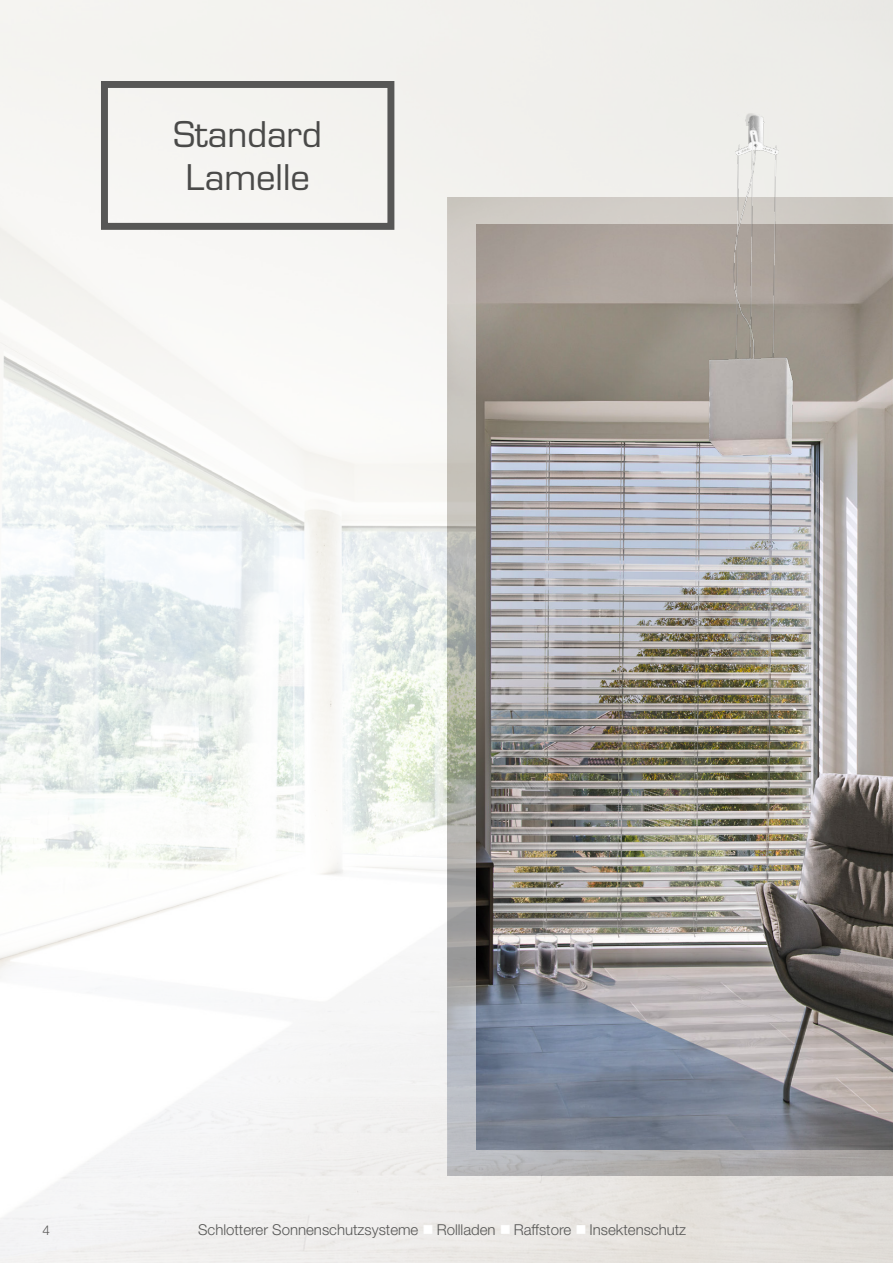
<style>
.page{position:relative;width:893px;height:1263px;background:#fff}
.page>*{position:absolute;margin:0;border:0;box-sizing:border-box;transform-origin:0 0}
.t1{font:34.5px/42.8px "Eurostile LT Std";color:#4a4a49;text-align:center}
.t2{font:300 15px "Helvetica Neue LT Std";color:#575756}
.t3{font:300 13.5px "Helvetica Neue LT Std";color:#575756}
.s1{color:#fff}
</style>
<div class="page">
<img style="left:0;top:0;width:893px;height:1263px">
<img style="left:448px;top:198px;width:445px;height:978px">
<img style="left:477px;top:225px;width:416px;height:924px">
<div style="left:697px;top:56px;width:115px;height:47px;background:#edede9"></div>
<img style="left:648px;top:103px;width:205px;height:370px">
<div style="left:101px;top:81px;width:293px;height:149px;border:7px solid #575756"></div>
<h1 class="t1" style="left:173px;top:113px;width:150px">Standard<br>Lamelle</h1>
<p class="t3" style="left:43px;top:1222px;width:9px">4</p>
<p class="t2" style="left:198px;top:1221px;width:490px">Schlotterer Sonnenschutzsysteme <span class="s1">■</span> Rollladen <span class="s1">■</span> Raffstore <span class="s1">■</span> Insektenschutz</p>
</div>
